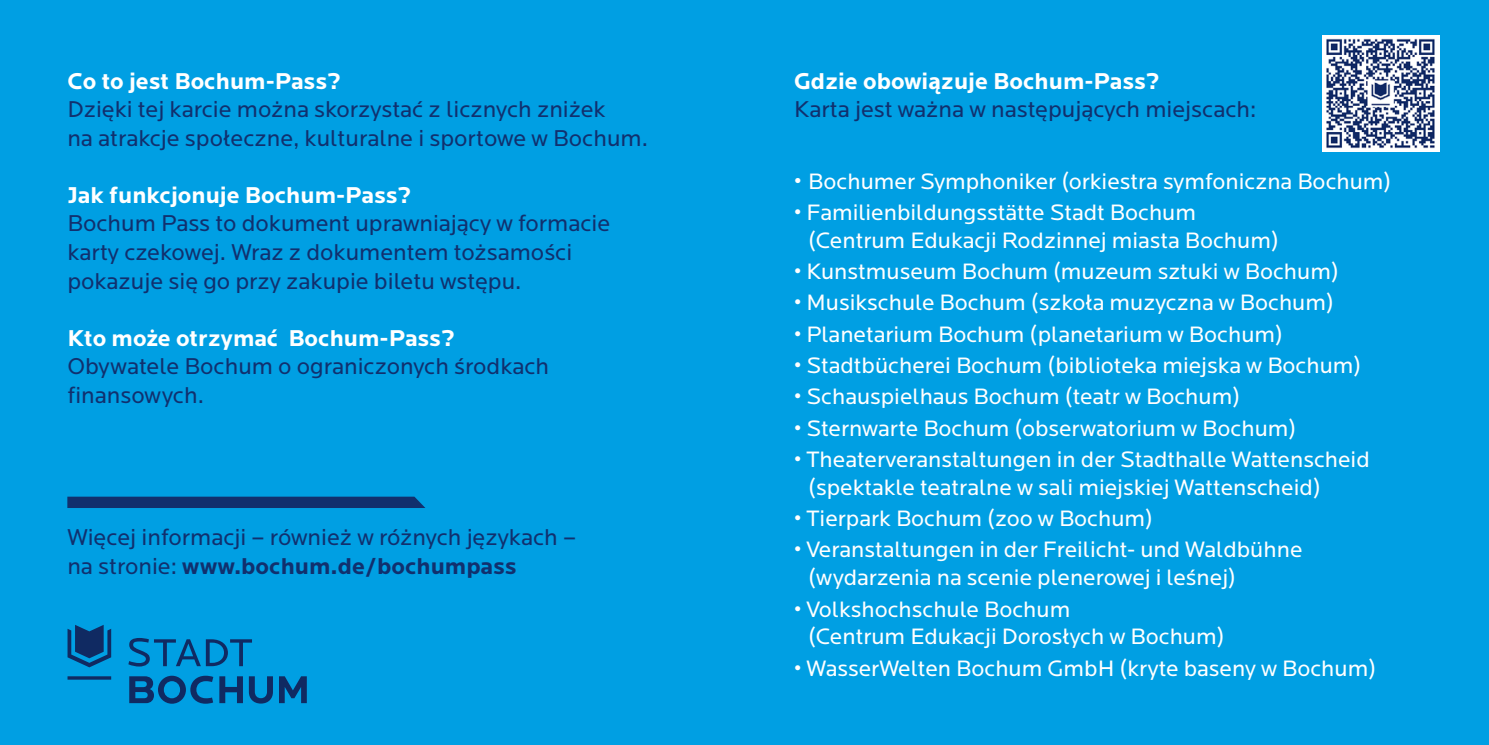
<style>
.page{position:relative;width:1489px;height:745px;background:#fff}
.page>*{position:absolute;margin:0;border:0;box-sizing:border-box;transform-origin:0 0}
.t1{font:23.75px/28.5px "Locator";color:#11306e}
.t2{font:700 23.75px "Locator";color:#fff}
.t3{font:23px/27.8px "Locator";color:#fff}
.s1{font-weight:700;color:#fff}
.s2{font-family:"Myriad Pro";font-weight:700;color:#fff}
.s3{font-weight:700}
.s4{font-size:23.75px}
</style>
<div class="page">
<div style="left:0;top:0;width:1488px;height:744px;background:#009fe3"></div>
<svg style="left:67px;top:496px;width:358px;height:11px;background:#0f3876"></svg>
<img style="left:1322px;top:35px;width:116px;height:116px">
<svg style="left:67px;top:625px;width:239px;height:78px"></svg>
<p class="t2" style="left:67px;top:67px;width:275px">Co to jest Bochum-Pass?</p>
<p class="t1" style="left:67px;top:95px;width:582px">Dzięki tej karcie można skorzystać z licznych zniżek<br>na atrakcje społeczne, kulturalne i sportowe w Bochum.</p>
<p class="t2" style="left:67px;top:181px;width:345px">Jak funkcjonuje Bochum-Pass?</p>
<p class="t1" style="left:67px;top:209px;width:544px">Bochum Pass to dokument uprawniający w formacie karty czekowej. Wraz z dokumentem tożsamości pokazuje się go przy zakupie biletu wstępu.</p>
<p class="t1" style="left:67px;top:323px;width:483px"><span class="s1">Kto mo</span><span class="s2">ż</span><span class="s1">e otrzyma</span><span class="s2">ć</span> <span class="s1">Bochum-Pass?<br></span>Obywatele Bochum o ograniczonych środkach finansowych.</p>
<p class="t1" style="left:67px;top:523px;width:510px">Więcej informacji – również w różnych językach – na stronie: <span class="s3">www.bochum.de/bochumpass</span></p>
<p class="t1" style="left:794px;top:67px;width:463px"><span class="s1">Gdzie obowi</span><span class="s2">ą</span><span class="s1">zuje Bochum-Pass?<br></span>Karta jest ważna w następujących miejscach:</p>
<p class="t3" style="left:794px;top:167px;width:598px"><span class="s4">•</span> Bochumer Symphoniker (orkiestra symfoniczna Bochum)</p>
<p class="t3" style="left:808px;top:198px;width:472px;text-indent:-14px">• Familienbildungsstätte Stadt Bochum (Centrum Edukacji Rodzinnej miasta Bochum)</p>
<p class="t3" style="left:794px;top:257px;width:546px">• Kunstmuseum Bochum (muzeum sztuki w Bochum)</p>
<p class="t3" style="left:794px;top:289px;width:541px">• Musikschule Bochum (szkoła muzyczna w Bochum)</p>
<p class="t3" style="left:794px;top:320px;width:490px">• Planetarium Bochum (planetarium w Bochum)</p>
<p class="t3" style="left:794px;top:351px;width:568px">• Stadtbücherei Bochum (biblioteka miejska w Bochum)</p>
<p class="t3" style="left:794px;top:383px;width:447px">• Schauspielhaus Bochum (teatr w Bochum)</p>
<p class="t3" style="left:794px;top:414px;width:503px">• Sternwarte Bochum (obserwatorium w Bochum)</p>
<p class="t3" style="left:808px;top:445px;width:563px;text-indent:-14px">• Theaterveranstaltungen in der Stadthalle Wattenscheid (spektakle teatralne w sali miejskiej Wattenscheid)</p>
<p class="t3" style="left:794px;top:504px;width:360px">• Tierpark Bochum (zoo w Bochum)</p>
<p class="t3" style="left:808px;top:536px;width:495px;text-indent:-14px">• Veranstaltungen in der Freilicht- und Waldbühne (wydarzenia na scenie plenerowej i leśnej)</p>
<p class="t3" style="left:808px;top:595px;width:418px;text-indent:-14px">• Volkshochschule Bochum<br>(Centrum Edukacji Dorosłych w Bochum)</p>
<p class="t3" style="left:794px;top:654px;width:583px">• WasserWelten Bochum GmbH (kryte baseny w Bochum)</p>
</div>
